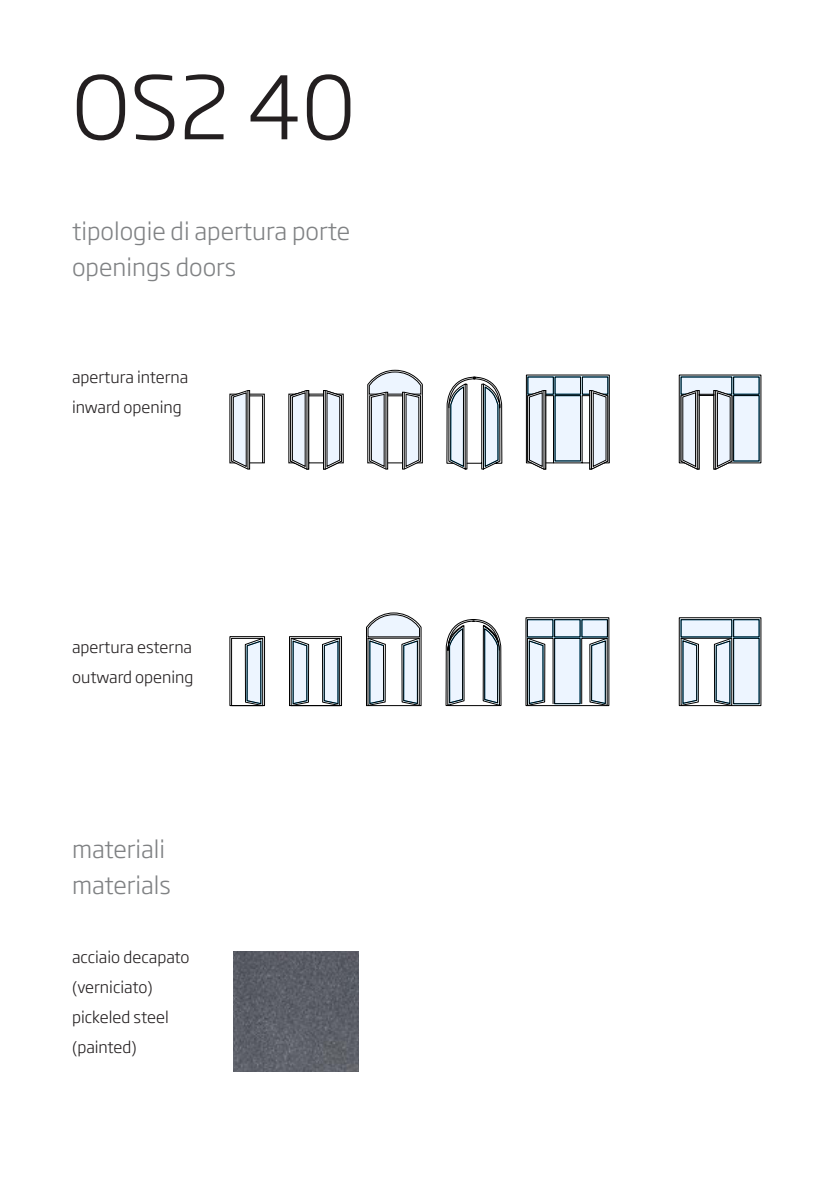
<style>
.page{position:relative;width:840px;height:1191px;background:#fff}
.page>*{position:absolute;margin:0;border:0;box-sizing:border-box;transform-origin:0 0}
.t1{font:300 86px "Soho Gothic Pro";color:#231f20}
.t2{font:300 24px/36px "Soho Gothic Pro";color:#808284}
.t3{font:300 16px/30px "Soho Gothic Pro";color:#231f20}
</style>
<div class="page">
<img style="left:233px;top:951px;width:125px;height:120px">
<svg style="left:229px;top:370px;width:193px;height:24px"></svg>
<svg style="left:449px;top:376px;width:51px;height:18px"></svg>
<svg style="left:525px;top:374px;width:84px;height:20px"></svg>
<svg style="left:678px;top:374px;width:82px;height:90px"></svg>
<svg style="left:229px;top:394px;width:530px;height:312px"></svg>
<svg style="left:246px;top:636px;width:96px;height:70px"></svg>
<svg style="left:366px;top:612px;width:394px;height:94px"></svg>
<h1 class="t1" style="left:72px;top:72px;width:285px">OS2 40</h1>
<h2 class="t2" style="left:72px;top:215px;width:279px">tipologie di apertura porte openings doors</h2>
<p class="t3" style="left:72px;top:363px;width:118px">apertura interna inward opening</p>
<p class="t3" style="left:72px;top:633px;width:123px">apertura esterna outward opening</p>
<h2 class="t2" style="left:72px;top:833px;width:100px">materiali materials</h2>
<p class="t3" style="left:72px;top:943px;width:119px">acciaio decapato (verniciato) pickeled steel (painted)</p>
</div>
